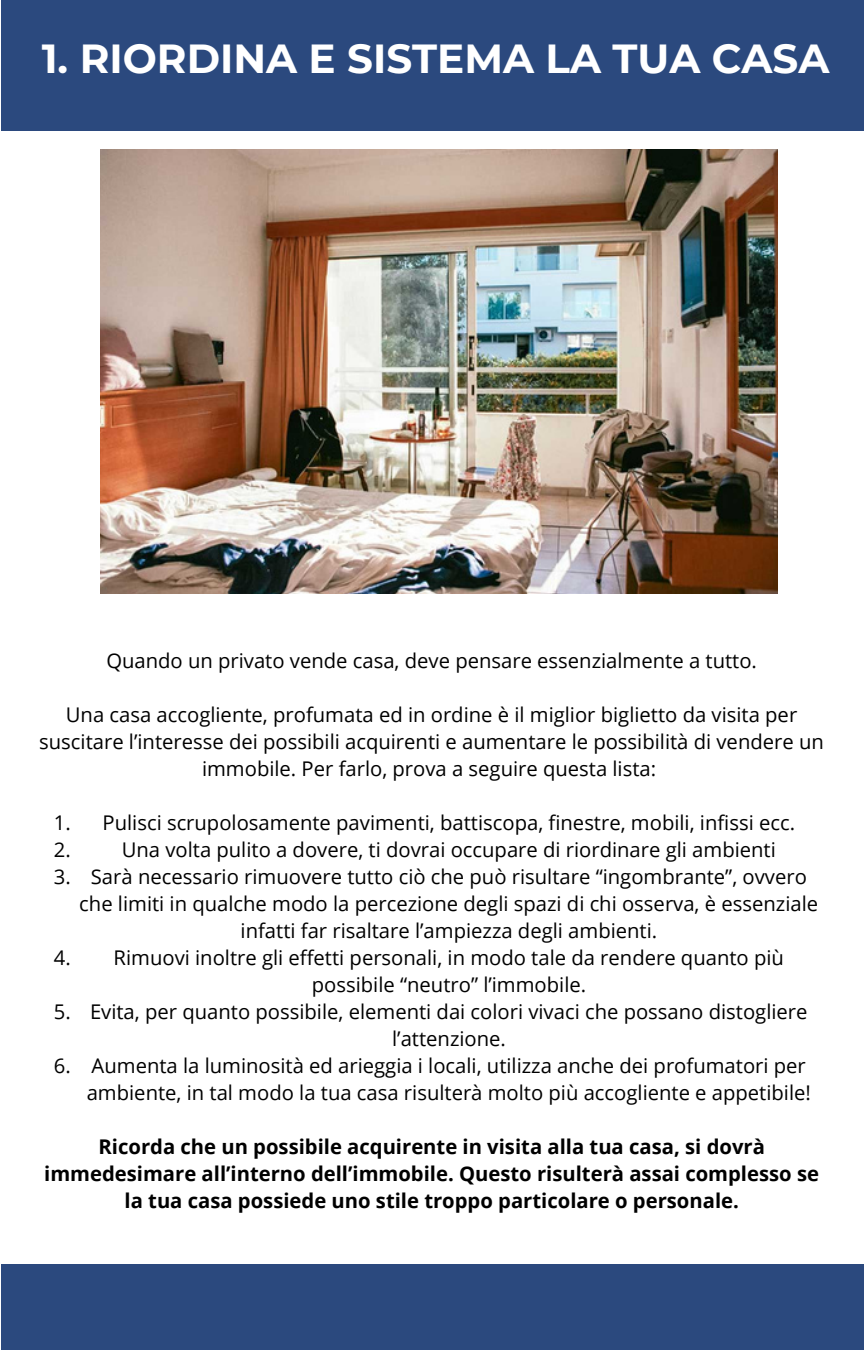
<style>
.page{position:relative;width:864px;height:1350px;background:#fff}
.page>*{position:absolute;margin:0;border:0;box-sizing:border-box;transform-origin:0 0}
.t1{font:700 40.5px "Montserrat";color:#fff}
.t2{font:20.25px/27px "Open Sans";color:#000;text-align:center}
.t3{font:700 20.25px/27px "Open Sans";color:#000;text-align:center}
</style>
<div class="page">
<div style="left:1px;top:0;width:863px;height:131px;background:#2b497e"></div>
<div style="left:1px;top:1264px;width:863px;height:86px;background:#2b497e"></div>
<img style="left:100px;top:149px;width:677px;height:444px">
<p class="t1" style="left:42px;top:33px;width:789px">1. RIORDINA E SISTEMA LA TUA CASA</p>
<h1 class="t2" style="left:106px;top:647px;width:652px">Quando un privato vende casa, deve pensare essenzialmente a tutto.</h1>
<p class="t2" style="left:39px;top:701px;width:786px">Una casa accogliente, profumata ed in ordine è il miglior biglietto da visita per suscitare l’interesse dei possibili acquirenti e aumentare le possibilità di vendere un immobile. Per farlo, prova a seguire questa lista:</p>
<p class="t2" style="left:54px;top:809px;width:743px;text-align:left">1. Pulisci scrupolosamente pavimenti, battiscopa, finestre, mobili, infissi ecc.<br>2.</p>
<p class="t2" style="left:122px;top:836px;width:656px">Una volta pulito a dovere, ti dovrai occupare di riordinare gli ambienti</p>
<p class="t2" style="left:79px;top:863px;width:740px">Sarà necessario rimuovere tutto ciò che può risultare “ingombrante”, ovvero che limiti in qualche modo la percezione degli spazi di chi osserva, è essenziale infatti far risaltare l’ampiezza degli ambienti.</p>
<p class="t2" style="left:54px;top:863px;width:18px">3.</p>
<p class="t2" style="left:54px;top:944px;width:18px">4.</p>
<p class="t2" style="left:114px;top:944px;width:672px">Rimuovi inoltre gli effetti personali, in modo tale da rendere quanto più possibile “neutro” l’immobile.</p>
<p class="t2" style="left:54px;top:998px;width:18px">5.</p>
<p class="t2" style="left:90px;top:998px;width:719px">Evita, per quanto possibile, elementi dai colori vivaci che possano distogliere l’attenzione.</p>
<p class="t2" style="left:54px;top:1052px;width:18px">6.</p>
<p class="t2" style="left:87px;top:1052px;width:726px;text-align:left">Aumenta la luminosità ed arieggia i locali, utilizza anche dei profumatori per ambiente, in tal modo la tua casa risulterà molto più accogliente e appetibile!</p>
<p class="t3" style="left:44px;top:1133px;width:776px">Ricorda che un possibile acquirente in visita alla tua casa, si dovrà immedesimare all’interno dell’immobile. Questo risulterà assai complesso se la tua casa possiede uno stile troppo particolare o personale.</p>
</div>
